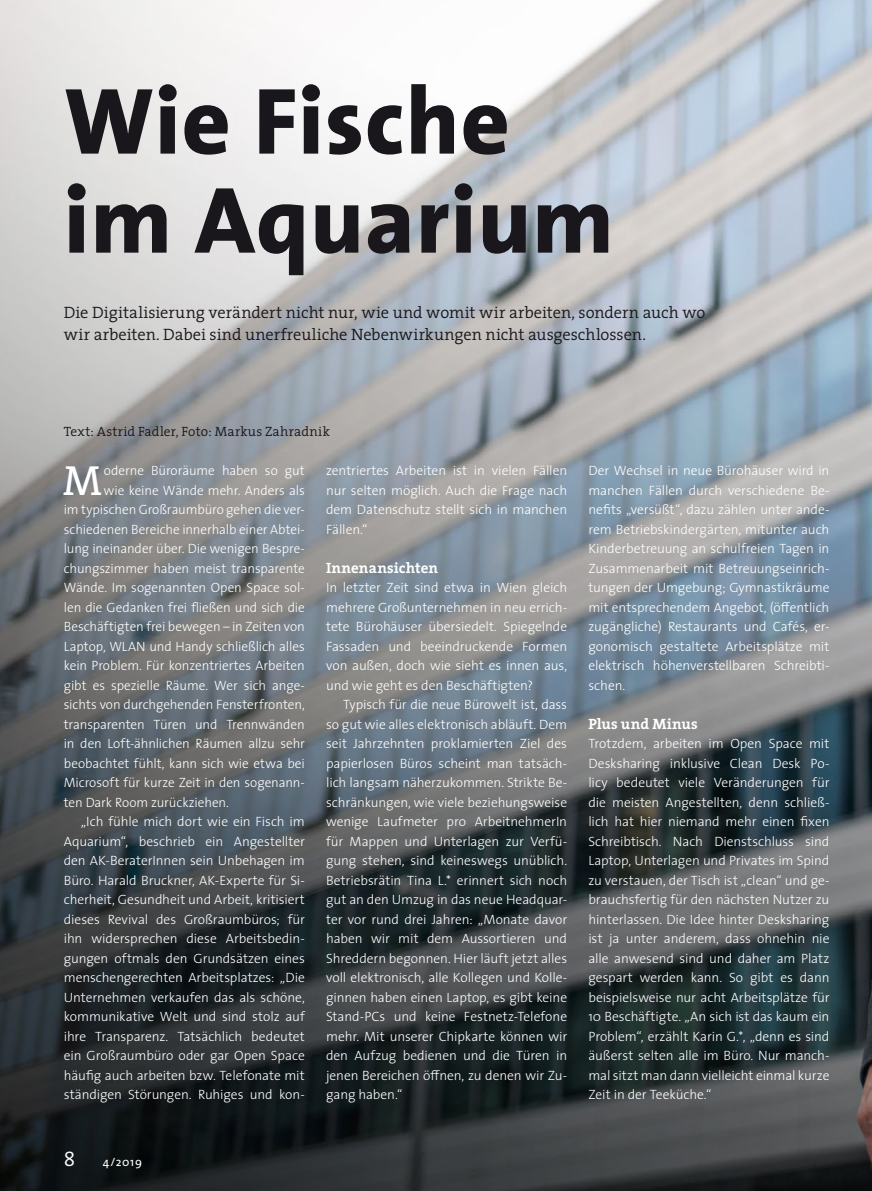
<style>
.page{position:relative;width:872px;height:1191px;background:#fff}
.page>*{position:absolute;margin:0;border:0;box-sizing:border-box;transform-origin:0 0}
.t1{font:800 95.1px/99px "The Sans";letter-spacing:.01em;color:#1a171c}
.t2{font:42.45px "The Serif";color:#fff}
.t3{font:21px "The Serif Semi Light Caps";color:#fff}
.t4{font:300 16.5px/22.5px "The Serif";color:#1a171c}
.t5{font:700 15px "The Serif";letter-spacing:.005em;color:#fff}
.t6{font:300 13.5px/19.5px "The Sans";letter-spacing:-.005em;color:#fff;text-align:justify}
.t7{font:300 13.5px "The Serif";letter-spacing:.015em;color:#1a171c}
.t8{font:12px "The Sans";color:#fff}
</style>
<div class="page">
<img style="left:0;top:0;width:872px;height:1191px">
<h1 class="t1" style="left:64px;top:70px;width:551px">Wie Fische im Aquarium</h1>
<p class="t4" style="left:64px;top:300px;width:643px">Die Digitalisierung verändert nicht nur, wie und womit wir arbeiten, sondern auch wo wir arbeiten. Dabei sind unerfreuliche Nebenwirkungen nicht ausgeschlossen.</p>
<p class="t7" style="left:64px;top:420px;width:268px">Text: Astrid Fadler, Foto: Markus Zahradnik</p>
<h2 class="t2" style="left:63px;top:445px;width:40px">M</h2>
<p class="t6" style="left:104px;top:460px;width:202px">oderne Büroräume haben so gut</p>
<p class="t6" style="left:104px;top:480px;width:202px">wie keine Wände mehr. Anders als</p>
<p class="t6" style="left:64px;top:499px;width:242px">im typischen Großraumbüro gehen die ver-</p>
<p class="t6" style="left:64px;top:519px;width:242px">schiedenen Bereiche innerhalb einer Abtei-</p>
<p class="t6" style="left:64px;top:538px;width:242px">lung ineinander über. Die wenigen Bespre-</p>
<p class="t6" style="left:64px;top:558px;width:242px">chungszimmer haben meist transparente</p>
<p class="t6" style="left:64px;top:577px;width:242px">Wände. Im sogenannten Open Space sol-</p>
<p class="t6" style="left:64px;top:597px;width:242px">len die Gedanken frei fließen und sich die</p>
<p class="t6" style="left:64px;top:616px;width:242px">Beschäftigten frei bewegen – in Zeiten von</p>
<p class="t6" style="left:64px;top:636px;width:242px">Laptop, WLAN und Handy schließlich alles</p>
<p class="t6" style="left:64px;top:655px;width:242px">kein Problem. Für konzentriertes Arbeiten</p>
<p class="t6" style="left:64px;top:675px;width:242px">gibt es spezielle Räume. Wer sich ange-</p>
<p class="t6" style="left:64px;top:694px;width:242px">sichts von durchgehenden Fensterfronten,</p>
<p class="t6" style="left:64px;top:714px;width:242px">transparenten Türen und Trennwänden</p>
<p class="t6" style="left:64px;top:733px;width:242px">in den Loft-ähnlichen Räumen allzu sehr</p>
<p class="t6" style="left:64px;top:753px;width:242px">beobachtet fühlt, kann sich wie etwa bei</p>
<p class="t6" style="left:64px;top:772px;width:242px">Microsoft für kurze Zeit in den sogenann-</p>
<p class="t6" style="left:64px;top:792px;width:167px">ten Dark Room zurückziehen.</p>
<p class="t6" style="left:81px;top:811px;width:225px">„Ich fühle mich dort wie ein Fisch im</p>
<p class="t6" style="left:64px;top:831px;width:242px">Aquarium“, beschrieb ein Angestellter</p>
<p class="t6" style="left:64px;top:850px;width:242px">den AK-BeraterInnen sein Unbehagen im</p>
<p class="t6" style="left:64px;top:870px;width:242px">Büro. Harald Bruckner, AK-Experte für Si-</p>
<p class="t6" style="left:64px;top:889px;width:242px">cherheit, Gesundheit und Arbeit, kritisiert</p>
<p class="t6" style="left:64px;top:909px;width:242px">dieses Revival des Großraumbüros; für</p>
<p class="t6" style="left:64px;top:928px;width:242px">ihn widersprechen diese Arbeitsbedin-</p>
<p class="t6" style="left:64px;top:948px;width:242px">gungen oftmals den Grundsätzen eines</p>
<p class="t6" style="left:64px;top:967px;width:242px">menschengerechten Arbeitsplatzes: „Die</p>
<p class="t6" style="left:64px;top:987px;width:242px">Unternehmen verkaufen das als schöne,</p>
<p class="t6" style="left:64px;top:1006px;width:242px">kommunikative Welt und sind stolz auf</p>
<p class="t6" style="left:64px;top:1026px;width:242px">ihre Transparenz. Tatsächlich bedeutet</p>
<p class="t6" style="left:64px;top:1045px;width:242px">ein Großraumbüro oder gar Open Space</p>
<p class="t6" style="left:64px;top:1065px;width:242px">häufig auch arbeiten bzw. Telefonate mit</p>
<p class="t6" style="left:64px;top:1084px;width:242px">ständigen Störungen. Ruhiges und kon-</p>
<h3 class="t3" style="left:64px;top:1141px;width:13px">8</h3>
<p class="t8" style="left:103px;top:1151px;width:41px">4/2019</p>
<p class="t6" style="left:326px;top:460px;width:242px">zentriertes Arbeiten ist in vielen Fällen nur selten möglich. Auch die Frage nach dem Datenschutz stellt sich in manchen Fällen.“</p>
<p class="t5" style="left:326px;top:555px;width:113px">Innenansichten</p>
<p class="t6" style="left:326px;top:577px;width:242px">In letzter Zeit sind etwa in Wien gleich mehrere Großunternehmen in neu errich&shy;tete Bürohäuser übersiedelt. Spiegelnde Fassaden und beeindruckende Formen von außen, doch wie sieht es innen aus, und wie geht es den Beschäftigten?</p>
<p class="t6" style="left:326px;top:694px;width:242px;text-indent:17px">Typisch für die neue Bürowelt ist, dass so gut wie alles elektronisch abläuft. Dem seit Jahrzehnten proklamierten Ziel des papierlosen Büros scheint man tatsäch&shy;lich langsam näherzukommen. Strikte Be&shy;schränkungen, wie viele beziehungsweise wenige Laufmeter pro ArbeitnehmerIn für Mappen und Unterlagen zur Verfü&shy;gung stehen, sind keineswegs unüblich.<br>Betriebsrätin Tina L.* erinnert sich noch gut an den Umzug in das neue Headquar&shy;ter vor rund drei Jahren: „Monate davor haben wir mit dem Aussortieren und Shreddern begonnen. Hier läuft jetzt alles voll elektronisch, alle Kollegen und Kolle&shy;ginnen haben einen Laptop, es gibt keine Stand-PCs und keine Festnetz-Telefone mehr. Mit unserer Chipkarte können wir den Aufzug bedienen und die Türen in jenen Bereichen öffnen, zu denen wir Zu&shy;gang haben.“</p>
<p class="t6" style="left:588px;top:460px;width:242px">Der Wechsel in neue Bürohäuser wird in manchen Fällen durch verschiedene Be&shy;nefits „versüßt“, dazu zählen unter ande&shy;rem Betriebskindergärten, mitunter auch Kinderbetreuung an schulfreien Tagen in Zusammenarbeit mit Betreuungseinrich&shy;tungen der Umgebung; Gymnastikräume mit entsprechendem Angebot, (öffentlich zugängliche) Restaurants und Cafés, er&shy;gonomisch gestaltete Arbeitsplätze mit elektrisch höhenverstellbaren Schreibti&shy;schen.</p>
<p class="t5" style="left:588px;top:711px;width:111px">Plus und Minus</p>
<p class="t6" style="left:588px;top:733px;width:242px">Trotzdem, arbeiten im Open Space mit Desksharing inklusive Clean Desk Po&shy;licy bedeutet viele Veränderungen für die meisten Angestellten, denn schließ&shy;lich hat hier niemand mehr einen fixen Schreibtisch. Nach Dienstschluss sind Laptop, Unterlagen und Privates im Spind zu verstauen, der Tisch ist „clean“ und ge&shy;brauchsfertig für den nächsten Nutzer zu hinterlassen. Die Idee hinter Desksharing ist ja unter anderem, dass ohnehin nie alle anwesend sind und daher am Platz gespart werden kann. So gibt es dann beispielsweise nur acht Arbeitsplätze für 10 Beschäftigte. „An sich ist das kaum ein Problem“, erzählt Karin G.*, „denn es sind äußerst selten alle im Büro. Nur manch&shy;mal sitzt man dann vielleicht einmal kurze Zeit in der Teeküche.“</p>
</div>
